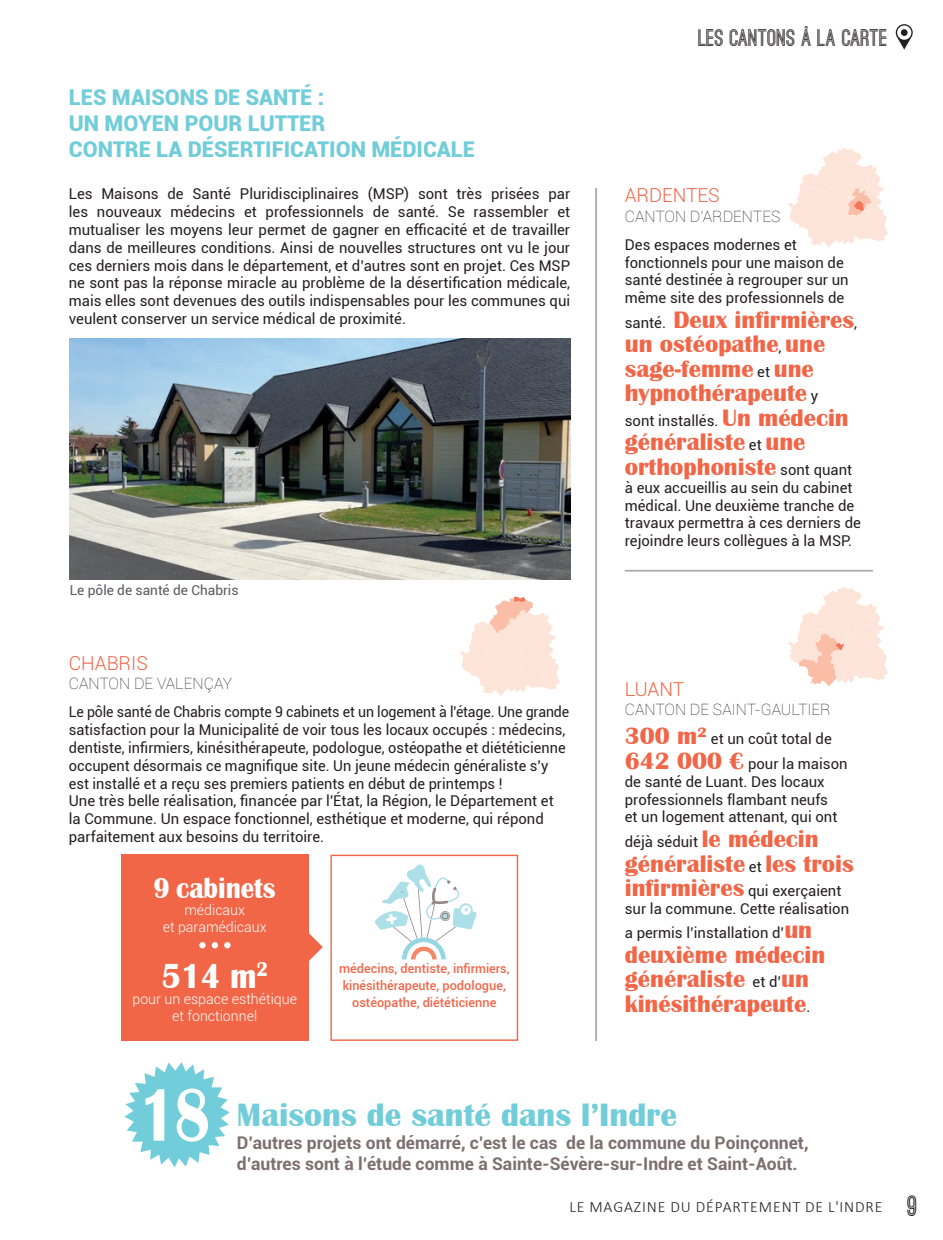
<style>
.page{position:relative;width:943px;height:1240px;background:#fff}
.page>*{position:absolute;margin:0;border:0;box-sizing:border-box;transform-origin:0 0}
.t1{font:700 77.17px "Britannic";color:#fff;scale:.75 1}
.t2{font:700 35.88px "Britannic";color:#fff;scale:.9 1}
.t3{font:700 33.25px "Britannic";color:#71cdd9}
.t4{font:700 29.93px "Britannic";color:#fff;scale:.9 1}
.t5{font:700 24.5px/24.5px "Britannic";color:#f26648}
.t6{font:700 22.75px "Ostrich Sans";color:#231f20}
.t7{font:900 21.7px/26.1px "Roboto";color:#71cdd9}
.t8{font:300 19.25px "Roboto";color:#f26648}
.t9{font:700 17.5px/21px "Roboto";color:#7d6e70}
.t10{font:100 15.75px "Roboto";color:#231f20}
.t11{font:300 15.75px "Calibri";letter-spacing:.06em;color:#231f20}
.t12{font:14.88px/17.8px "Roboto";color:#231f20}
.t13{font:14.88px/17.8px "Roboto";color:#231f20;scale:.95 1}
.t14{font:300 14.17px/17px "Roboto";color:#fff;text-align:center}
.t15{font:13.65px "Roboto";color:#57585a}
.t16{font:500 12.78px/17px "Roboto";color:#f26648;text-align:center}
.s1{font-family:"Roboto";font-weight:400;font-size:14.88px;color:#231f20}
.s2{font-family:"Britannic";font-weight:700;font-size:24.5px;color:#f26648}
.s3{font-family:"Ostrich Sans";font-weight:700;font-size:28px}
</style>
<div class="page">
<svg style="left:788px;top:587px;width:99px;height:99px"></svg>
<svg style="left:895px;top:24px;width:17px;height:26px"></svg>
<div style="left:900px;top:29px;width:7px;height:7px;background:#231f20;border-radius:50%"></div>
<svg style="left:460px;top:596px;width:99px;height:100px"></svg>
<svg style="left:308px;top:932px;width:15px;height:29px"></svg>
<div style="left:121px;top:854px;width:187px;height:186px;background:#f26648"></div>
<div style="left:330px;top:854px;width:188px;height:186px;border:1px solid #f26648"></div>
<svg style="left:199px;top:942px;width:6px;height:6px"></svg>
<svg style="left:212px;top:942px;width:6px;height:6px"></svg>
<svg style="left:224px;top:942px;width:6px;height:6px"></svg>
<svg style="left:375px;top:864px;width:101px;height:95px"></svg>
<hr style="left:624px;top:570px;width:248px;height:1px;background:#a8a9ad">
<hr style="left:595px;top:188px;width:2px;height:852px;background:#a8a9ad">
<svg style="left:124px;top:1062px;width:106px;height:105px"></svg>
<svg style="left:788px;top:148px;width:99px;height:99px"></svg>
<img style="left:69px;top:338px;width:501px;height:241px">
<h3 class="t7" style="left:69px;top:83px;width:407px">LES MAISONS DE SANTÉ :<br>UN MOYEN POUR LUTTER<br>CONTRE LA DÉSERTIFICATION MÉDICALE</h3>
<p class="t12" style="left:69px;top:184px;width:503px;text-align:justify">Les Maisons de Santé Pluridisciplinaires (MSP) sont très prisées par les nouveaux médecins et professionnels de santé. Se rassembler et mutualiser les moyens leur permet de gagner en efficacité et de travailler dans de meilleures conditions. Ainsi de nouvelles structures ont vu le jour ces derniers mois dans le département, et d’autres sont en projet. Ces MSP ne sont pas la réponse miracle au problème de la désertification médicale, mais elles sont devenues des outils indispensables pour les communes qui veulent conserver un service médical de proximité.</p>
<p class="t15" style="left:70px;top:580px;width:170px">Le pôle de santé de Chabris</p>
<p class="t8" style="left:69px;top:649px;width:81px">CHABRIS</p>
<p class="t10" style="left:69px;top:672px;width:165px">CANTON DE VALENÇAY</p>
<p class="t13" style="left:69px;top:702px;width:528px">Le pôle santé de Chabris compte 9 cabinets et un logement à l'étage. Une grande satisfaction pour la Municipalité de voir tous les locaux occupés : médecins, dentiste, infirmiers, kinésithérapeute, podologue, ostéopathe et diététicienne occupent désormais ce magnifique site. Un jeune médecin généraliste s’y est installé et a reçu ses premiers patients en début de printemps !<br>Une très belle réalisation, financée par l'État, la Région, le Département et la Commune. Un espace fonctionnel, esthétique et moderne, qui répond parfaitement aux besoins du territoire.</p>
<h3 class="t4" style="left:154px;top:870px;width:137px">9 cabinets</h3>
<p class="t14" style="left:163px;top:900px;width:105px">médicaux<br>et paramédicaux</p>
<h2 class="t2" style="left:161px;top:956px;width:120px">514 m<sup>2</sup></h2>
<p class="t14" style="left:132px;top:989px;width:166px">pour un espace esthétique et fonctionnel</p>
<p class="t16" style="left:339px;top:959px;width:172px">médecins, dentiste, infirmiers, kinésithérapeute, podologue, ostéopathe, diététicienne</p>
<h3 class="t6" style="left:698px;top:29px;width:191px">LES CANTONS A LA CARTE</h3>
<p class="t8" style="left:624px;top:182px;width:96px">ARDENTES</p>
<p class="t10" style="left:624px;top:205px;width:157px">CANTON D'ARDENTES</p>
<p class="t12" style="left:624px;top:235px;width:225px">Des espaces modernes et fonctionnels pour une maison de santé destinée à regrouper sur un même site des professionnels de</p>
<h3 class="t5" style="left:624px;top:307px;width:234px"><span class="s1">santé.</span> Deux infirmières<span class="s1">, </span>un ostéopathe<span class="s1">,</span> une sage-femme <span class="s1">et</span> une hypnothérapeute <span class="s1">y</span></h3>
<p class="t12" style="left:624px;top:411px;width:225px">sont installés. <span class="s2">Un médecin</span></p>
<h3 class="t5" style="left:624px;top:430px;width:229px">généraliste <span class="s1">et</span> une orthophoniste <span class="s1">sont quant</span></h3>
<p class="t12" style="left:624px;top:478px;width:238px">à eux accueillis au sein du cabinet médical. Une deuxième tranche de travaux permettra à ces derniers de rejoindre leurs collègues à la MSP.</p>
<p class="t8" style="left:624px;top:675px;width:61px">LUANT</p>
<p class="t10" style="left:624px;top:698px;width:207px">CANTON DE SAINT-GAULTIER</p>
<p class="t12" style="left:624px;top:726px;width:224px;line-height:24.5px"><span class="s2">300 m²</span> et un coût total de<br><span class="s2">642 000 €</span> pour la maison</p>
<p class="t12" style="left:624px;top:772px;width:214px">de santé de Luant. Des locaux professionnels flambant neufs et un logement attenant, qui ont</p>
<p class="t12" style="left:624px;top:832px;width:195px">déjà séduit <span class="s2">le médecin</span></p>
<h3 class="t5" style="left:624px;top:851px;width:230px">généraliste <span class="s1">et</span> les trois</h3>
<p class="t12" style="left:624px;top:881px;width:226px"><span class="s2">infirmières</span> qui exerçaient sur la commune. Cette réalisation</p>
<p class="t12" style="left:624px;top:923px;width:189px">a permis l’installation d’<span class="s2">un</span></p>
<h3 class="t5" style="left:624px;top:942px;width:202px">deuxième médecin généraliste <span class="s1">et d’</span>un kinésithérapeute<span class="s1">.</span></h3>
<h1 class="t1" style="left:140px;top:1071px;width:95px">18</h1>
<h3 class="t3" style="left:237px;top:1096px;width:441px">Maisons de santé dans l’Indre</h3>
<p class="t9" style="left:237px;top:1131px;width:573px">D’autres projets ont démarré, c’est le cas de la commune du Poinçonnet, d’autres sont à l’étude comme à Sainte-Sévère-sur-Indre et Saint-Août.</p>
<p class="t11" style="left:569px;top:1197px;width:350px">LE MAGAZINE DU DÉPARTEMENT DE L'INDRE <span class="s3">9</span></p>
</div>
